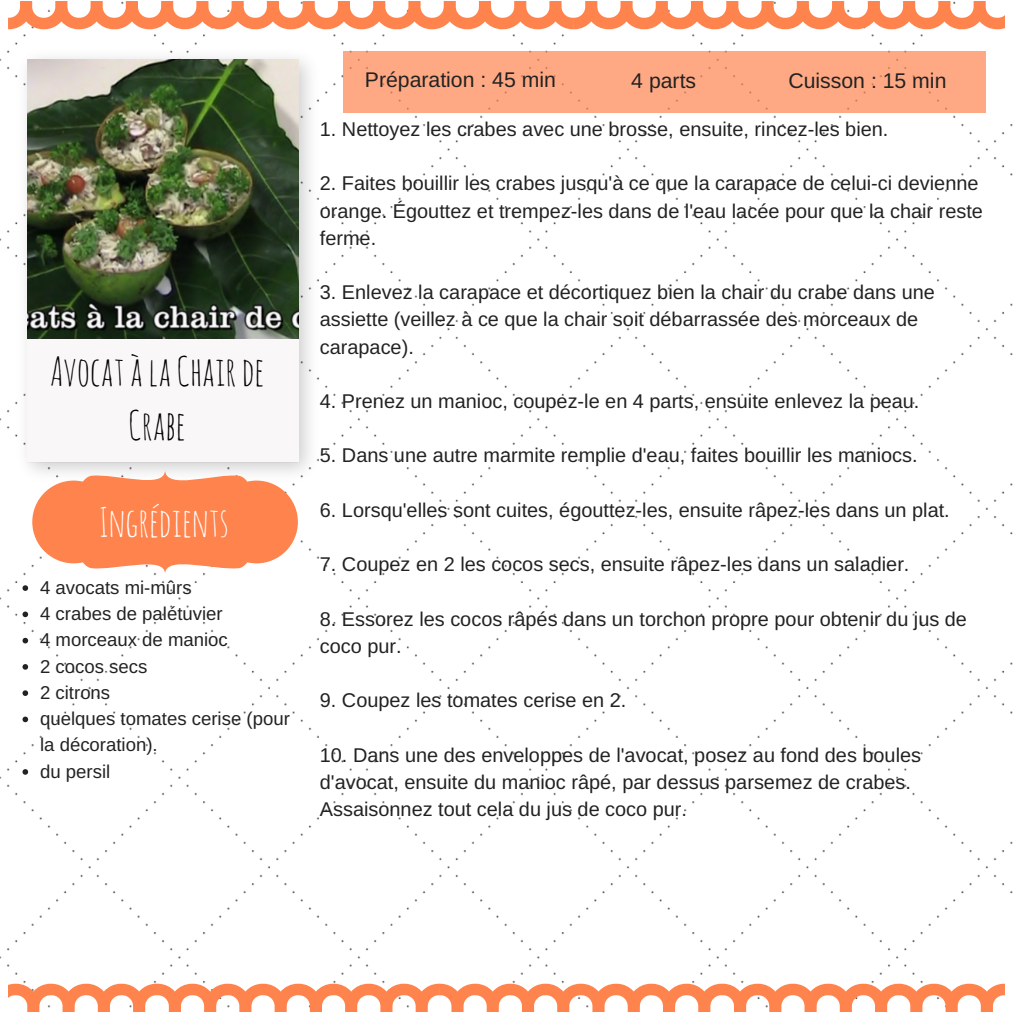
<style>
.page{position:relative;width:1013px;height:1013px;background:#fff}
.page>*{position:absolute;margin:0;border:0;box-sizing:border-box;transform-origin:0 0}
.t1{font:39.75px/54.4px "Amatic SC";color:#000;text-align:center}
.t2{font:39.75px "Amatic SC";color:#fff}
.t3{font:21.25px "Arimo";color:#222}
.t4{font:19.88px/27.2px "Arimo";color:#222}
.t5{font:18.62px/26.2px "Arimo";color:#222}
</style>
<div class="page">
<img style="left:0;top:15px;width:1012px;height:981px">
<img style="left:9px;top:41px;width:318px;height:449px">
<div style="left:27px;top:59px;width:272px;height:403px;background:#f9f7f7"></div>
<img style="left:27px;top:60px;width:272px;height:278px">
<svg style="left:8px;top:1px;width:996px;height:28px"></svg>
<svg style="left:8px;top:983px;width:996px;height:29px"></svg>
<svg style="left:32px;top:470px;width:266px;height:104px"></svg>
<div style="left:344px;top:51px;width:641px;height:61px;background:#ffa984"></div>
<svg style="left:22px;top:585px;width:6px;height:6px"></svg>
<svg style="left:22px;top:611px;width:6px;height:6px"></svg>
<svg style="left:22px;top:638px;width:6px;height:5px"></svg>
<svg style="left:22px;top:664px;width:6px;height:5px"></svg>
<svg style="left:22px;top:690px;width:6px;height:6px"></svg>
<svg style="left:22px;top:716px;width:6px;height:6px"></svg>
<svg style="left:22px;top:769px;width:6px;height:5px"></svg>
<h1 class="t1" style="left:50px;top:343px;width:216px">AvocatàlaChairde<br>Crabe</h1>
<h1 class="t2" style="left:99px;top:496px;width:131px">Ingrédients</h1>
<p class="t5" style="left:40px;top:574px;width:251px">4 avocats mi-mûrs<br>4 crabes de palétuvier<br>4 morceaux de manioc<br>2 cocos secs<br>2 citrons<br>quelques tomates cerise (pour la décoration).<br>du persil</p>
<p class="t3" style="left:365px;top:68px;width:193px">Préparation : 45 min</p>
<p class="t3" style="left:631px;top:69px;width:66px">4 parts</p>
<p class="t3" style="left:788px;top:69px;width:159px">Cuisson : 15 min</p>
<p class="t4" style="left:320px;top:115px;width:570px">1. Nettoyez les crabes avec une brosse, ensuite, rincez-les bien.</p>
<p class="t4" style="left:320px;top:170px;width:664px">2. Faites bouillir les crabes jusqu'à ce que la carapace de celui-ci devienne orange. Égouttez et trempez-les dans de l'eau lacée pour que la chair reste ferme.</p>
<p class="t4" style="left:320px;top:279px;width:616px">3. Enlevez la carapace et décortiquez bien la chair du crabe dans une assiette (veillez à ce que la chair soit débarrassée des morceaux de carapace).</p>
<p class="t4" style="left:320px;top:387px;width:601px">4. Prenez un manioc, coupez-le en 4 parts, ensuite enlevez la peau.</p>
<p class="t4" style="left:320px;top:442px;width:599px">5. Dans une autre marmite remplie d'eau, faites bouillir les maniocs.</p>
<p class="t4" style="left:320px;top:496px;width:631px">6. Lorsqu'elles sont cuites, égouttez-les, ensuite râpez-les dans un plat.</p>
<p class="t4" style="left:320px;top:550px;width:591px">7. Coupez en 2 les cocos secs, ensuite râpez-les dans un saladier.</p>
<p class="t4" style="left:320px;top:605px;width:648px">8. Essorez les cocos râpés dans un torchon propre pour obtenir du jus de coco pur.</p>
<p class="t4" style="left:320px;top:686px;width:308px">9. Coupez les tomates cerise en 2.</p>
<p class="t4" style="left:320px;top:741px;width:603px">10. Dans une des enveloppes de l'avocat, posez au fond des boules d'avocat, ensuite du manioc râpé, par dessus parsemez de crabes.<br>Assaisonnez tout cela du jus de coco pur.</p>
</div>
